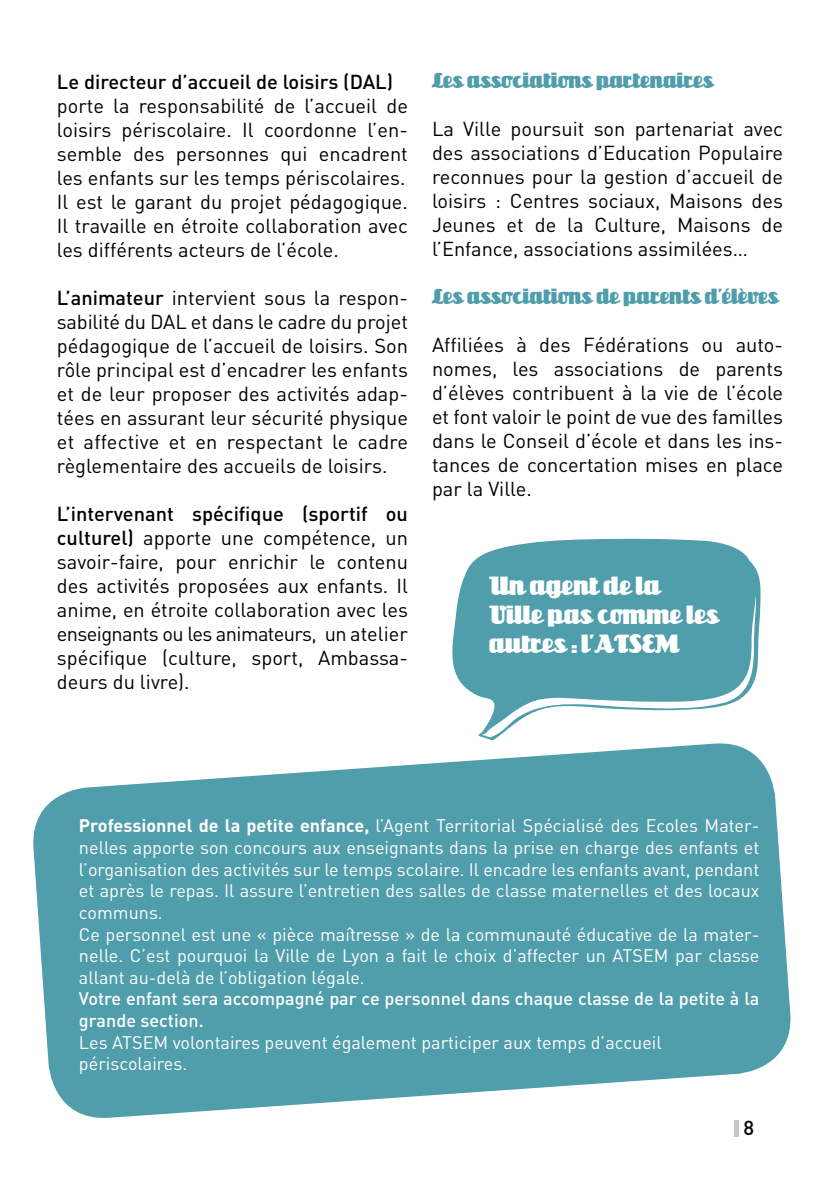
<style>
.page{position:relative;width:840px;height:1191px;background:#fff}
.page>*{position:absolute;margin:0;border:0;box-sizing:border-box;transform-origin:0 0}
.t1{font:24px/28.8px "Unicorn NF";color:#fff}
.t2{font:20px/24px "DIN";color:#000;text-align:justify}
.t3{font:20px "Unicorn NF";color:#509eab}
.t4{font:500 20px "DIN";color:#000}
.t5{font:18px/21.6px "DIN";color:#fff}
.t6{font:500 18px/21.6px "DIN";color:#fff}
.s1{font-weight:500}
.s2{font-weight:700}
</style>
<div class="page">
<hr style="left:734px;top:1120px;width:4px;height:17px;background:#c6c6c6">
<svg style="left:33px;top:740px;width:758px;height:381px;fill:#509eab"></svg>
<svg style="left:452px;top:538px;width:297px;height:157px;fill:#509eab"></svg>
<svg style="left:477px;top:560px;width:284px;height:180px;fill:#509eab"></svg>
<p class="t4" style="left:57px;top:69px;width:337px">Le directeur d’accueil de loisirs (DAL)</p>
<p class="t2" style="left:57px;top:93px;width:352px;text-align:left">porte la responsabilité de l’accueil de loisirs périscolaire. Il coordonne l’en&shy;semble des personnes qui encadrent les enfants sur les temps périscolaires.<br>Il est le garant du projet pédagogique.<br>Il travaille en étroite collaboration avec les différents acteurs de l’école.</p>
<p class="t2" style="left:57px;top:285px;width:352px"><span class="s1">L’animateur</span> intervient sous la respon&shy;sabilité du DAL et dans le cadre du projet pédagogique de l’accueil de loisirs. Son rôle principal est d’encadrer les enfants et de leur proposer des activités adap&shy;tées en assurant leur sécurité physique et affective et en respectant le cadre règlementaire des accueils de loisirs.</p>
<p class="t2" style="left:57px;top:501px;width:352px"><span class="s1">L’intervenant spécifique (sportif ou culturel)</span> apporte une compétence, un savoir-faire, pour enrichir le contenu des activités proposées aux enfants. Il anime, en étroite collaboration avec les enseignants ou les animateurs, un atelier spécifique (culture, sport, Ambassa&shy;deurs du livre).</p>
<p class="t3" style="left:432px;top:69px;width:283px">Les associations partenaires</p>
<p class="t2" style="left:432px;top:116px;width:352px">La Ville poursuit son partenariat avec des associations d’Education Populaire reconnues pour la gestion d’accueil de loisirs : Centres sociaux, Maisons des Jeunes et de la Culture, Maisons de l’Enfance, associations assimilées…</p>
<p class="t3" style="left:432px;top:285px;width:348px">Les associations de parents d’élèves</p>
<p class="t2" style="left:432px;top:332px;width:352px">Affiliées à des Fédérations ou auto&shy;nomes, les associations de parents d’élèves contribuent à la vie de l’école et font valoir le point de vue des familles dans le Conseil d’école et dans les ins&shy;tances de concertation mises en place par la Ville.</p>
<p class="t1" style="left:489px;top:572px;width:231px">Un agent de la<br>Ville pas comme les autres : l’ATSEM</p>
<p class="t5" style="left:79px;top:815px;width:681px"><span class="s2">Professionnel de la petite enfance,</span> l’Agent Territorial Spécialisé des Ecoles Mater&shy;nelles apporte son concours aux enseignants dans la prise en charge des enfants et l’organisation des activités sur le temps scolaire. Il encadre les enfants avant, pendant et après le repas. Il assure l’entretien des salles de classe maternelles et des locaux communs.<br>Ce personnel est une « pièce maîtresse » de la communauté éducative de la mater&shy;nelle. C’est pourquoi la Ville de Lyon a fait le choix d’affecter un ATSEM par classe allant au-delà de l’obligation légale.</p>
<p class="t6" style="left:79px;top:987px;width:681px">Votre enfant sera accompagné par ce personnel dans chaque classe de la petite à la grande section.</p>
<p class="t5" style="left:79px;top:1031px;width:584px">Les ATSEM volontaires peuvent également participer aux temps d’accueil périscolaires.</p>
<p class="t4" style="left:743px;top:1115px;width:12px">8</p>
</div>
